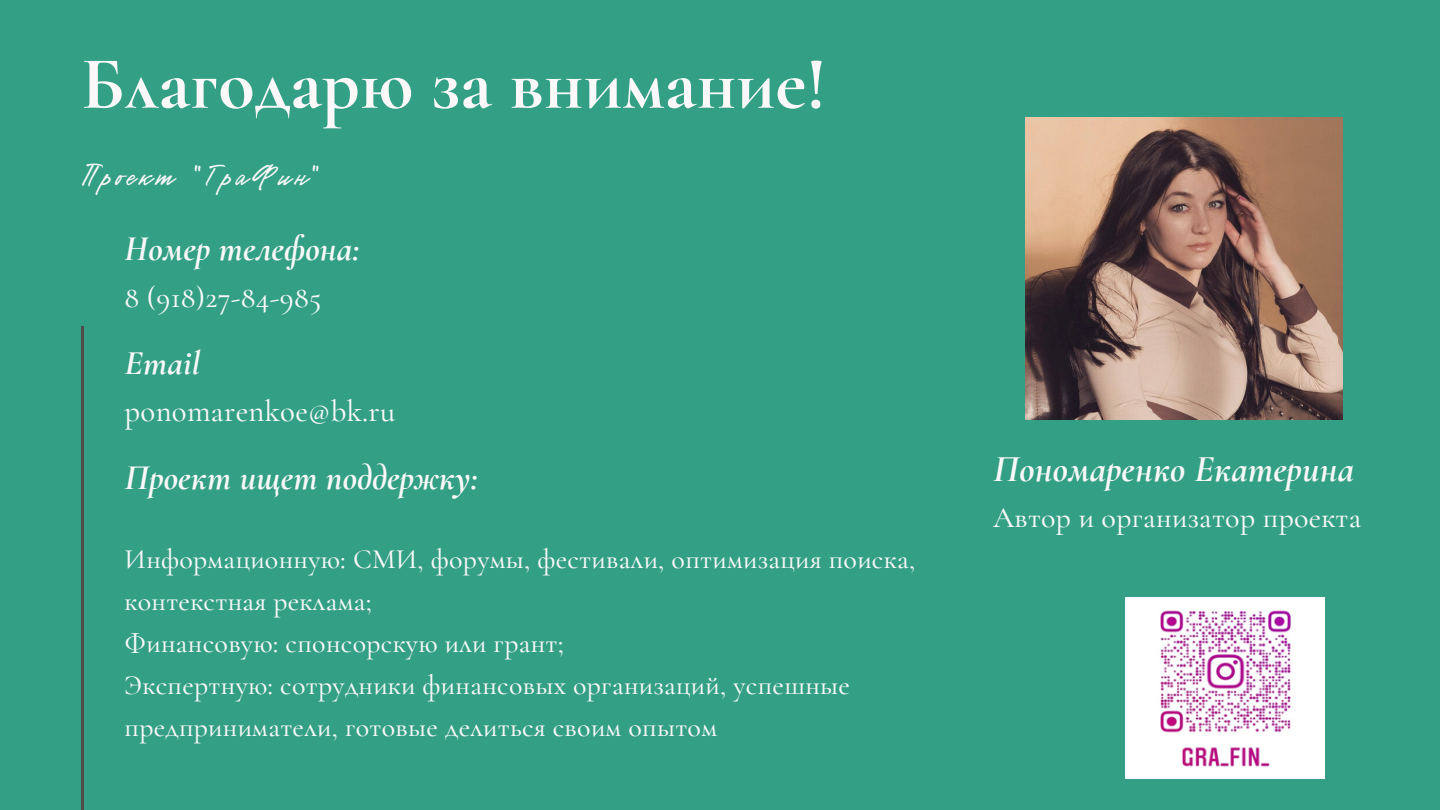
<style>
.page{position:relative;width:1440px;height:810px;background:#33a085}
.page>*{position:absolute;margin:0;border:0;box-sizing:border-box;transform-origin:0 0}
.t1{font:700 75px "Cormorant Garamond";color:#faf8f8}
.t2{font:italic 700 37px "Cormorant Garamond";letter-spacing:.005em;color:#faf8f8}
.t3{font:italic 700 35px "Cormorant Garamond";letter-spacing:.005em;color:#faf8f8}
.t4{font:35px "Gentlemens Script";letter-spacing:.12em;color:#faf8f8}
.t5{font:500 30.8px "Cormorant Garamond";letter-spacing:.01em;color:#faf8f8}
.t6{font:500 30px "Cormorant Garamond";letter-spacing:.01em;color:#faf8f8}
.t7{font:500 28px/42px "Cormorant Garamond";letter-spacing:.01em;color:#faf8f8}
</style>
<div class="page">
<img style="left:1025px;top:118px;width:317px;height:302px">
<hr style="left:81px;top:327px;width:3px;height:483px;background:#524c4c">
<img style="left:1125px;top:598px;width:200px;height:180px">
<p class="t1" style="left:81px;top:39px;width:747px">Благодарю за внимание!</p>
<p class="t4" style="left:81px;top:154px;width:239px">Проект "ГраФин"</p>
<p class="t3" style="left:125px;top:228px;width:237px">Номер телефона:</p>
<p class="t6" style="left:125px;top:279px;width:198px">8 (918)27-84-985</p>
<p class="t3" style="left:125px;top:342px;width:78px">Email</p>
<p class="t5" style="left:125px;top:393px;width:272px">ponomarenkoe@bk.ru</p>
<p class="t3" style="left:125px;top:456px;width:355px">Проект ищет поддержку:</p>
<p class="t7" style="left:125px;top:538px;width:792px">Информационную: СМИ, форумы, фестивали, оптимизация поиска, контекстная реклама;</p>
<p class="t7" style="left:125px;top:622px;width:441px">Финансовую: спонсорскую или грант;</p>
<p class="t7" style="left:125px;top:664px;width:727px">Экспертную: сотрудники финансовых организаций, успешные предприниматели, готовые делиться своим опытом</p>
<p class="t2" style="left:993px;top:446px;width:363px">Пономаренко Екатерина</p>
<p class="t6" style="left:993px;top:499px;width:370px">Автор и организатор проекта</p>
</div>
